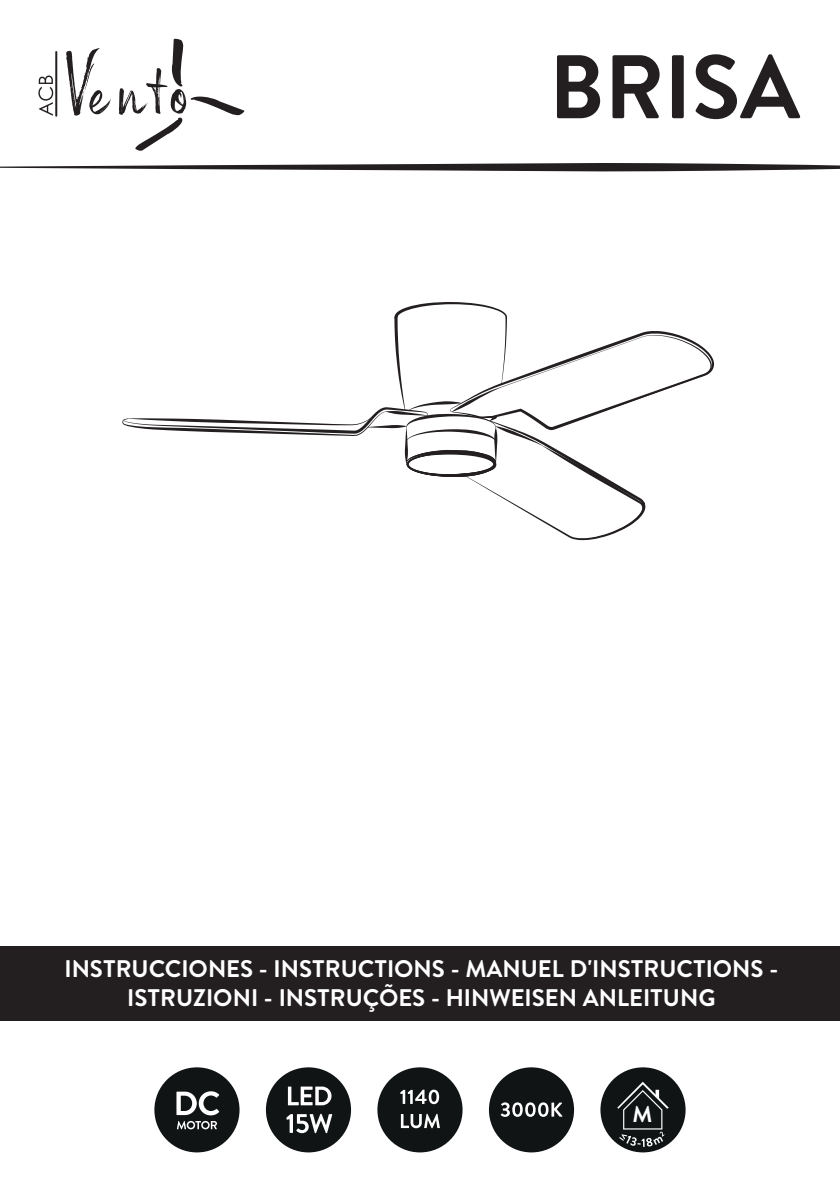
<style>
.page{position:relative;width:840px;height:1191px;background:#fff}
.page>*{position:absolute;margin:0;border:0;box-sizing:border-box;transform-origin:0 0}
.t1{font:700 90px "Brandon Text";color:#231f20}
.t2{font:700 24px/28.8px "Brandon Text";color:#fff;text-align:center}
.t3{font:700 22.8px "Brandon Text";color:#fff}
</style>
<div class="page">
<div style="left:154px;top:1067px;width:85px;height:85px;background:#101414;border-radius:50%"></div>
<svg style="left:176px;top:1091px;width:43px;height:24px"></svg>
<svg style="left:177px;top:1121px;width:40px;height:8px"></svg>
<div style="left:266px;top:1067px;width:85px;height:85px;background:#101414;border-radius:50%"></div>
<svg style="left:288px;top:1086px;width:43px;height:19px"></svg>
<svg style="left:286px;top:1113px;width:46px;height:20px"></svg>
<div style="left:488px;top:1067px;width:85px;height:85px;background:#101414;border-radius:50%"></div>
<svg style="left:500px;top:1102px;width:62px;height:14px"></svg>
<div style="left:600px;top:1067px;width:85px;height:85px;background:#101414;border-radius:50%"></div>
<svg style="left:617px;top:1081px;width:51px;height:66px"></svg>
<div style="left:377px;top:1067px;width:85px;height:85px;background:#101414;border-radius:50%"></div>
<svg style="left:400px;top:1089px;width:39px;height:15px"></svg>
<svg style="left:400px;top:1113px;width:39px;height:15px"></svg>
<div style="left:0;top:946px;width:839px;height:74px;background:#231f20"></div>
<svg style="left:38px;top:76px;width:15px;height:40px"></svg>
<svg style="left:66px;top:48px;width:45px;height:68px"></svg>
<svg style="left:119px;top:38px;width:126px;height:113px"></svg>
<hr style="left:55px;top:52px;width:2px;height:64px;background:#231f20">
<svg style="left:0;top:163px;width:839px;height:9px"></svg>
<svg style="left:122px;top:302px;width:591px;height:238px"></svg>
<h1 class="t1" style="left:549px;top:24px;width:252px">BRISA</h1>
<p class="t2" style="left:64px;top:954px;width:715px">INSTRUCCIONES - INSTRUCTIONS - MANUEL D'INSTRUCTIONS -<br>ISTRUZIONI - INSTRUÇÕES - HINWEISEN ANLEITUNG</p>
<p class="t3" style="left:632px;top:1098px;width:21px">M</p>
</div>
